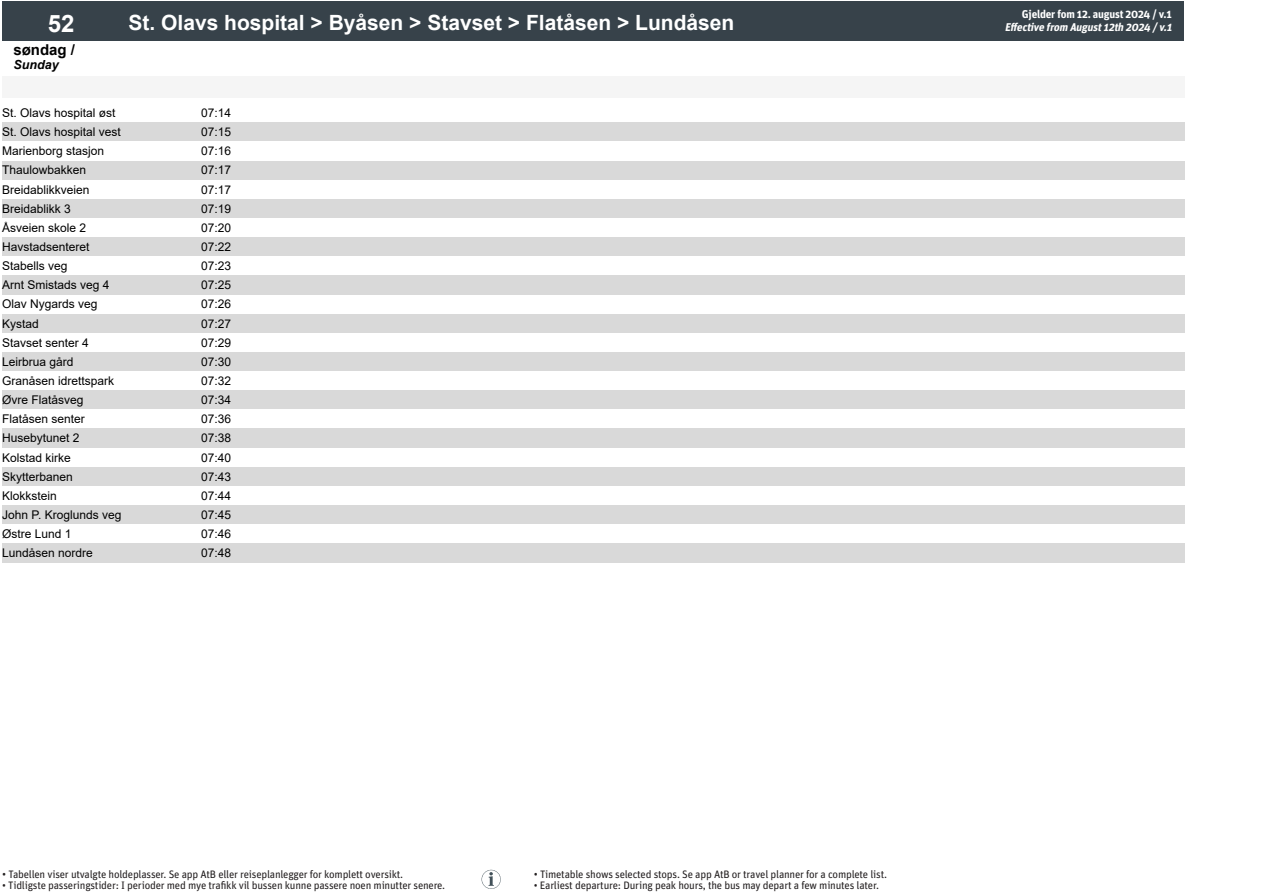
<style>
.page{position:relative;width:1263px;height:893px;background:#fff}
.page>*{position:absolute;margin:0;border:0;box-sizing:border-box;transform-origin:0 0}
.t1{font:700 24px "Arial";color:#fff}
.t2{font:700 21px "Arial";color:#fff}
.t3{font:700 15px "Arial";color:#000}
.t4{font:italic 700 12.45px "Arial";color:#000}
.t5{font:12px "Arial";color:#000}
.t6{font:italic 700 11.25px "Unit Pro";color:#fff}
.t7{font:700 11.25px "Unit Pro";letter-spacing:-.02em;color:#fff}
.t8{font:10.8px "Unit Pro";letter-spacing:-.02em;color:#231f20}
.s1{font-size:11.25px}
</style>
<div class="page">
<div style="left:2px;top:77px;width:192px;height:21px;background:#f5f5f5"></div>
<div style="left:194px;top:77px;width:45px;height:21px;background:#f5f5f5"></div>
<div style="left:239px;top:77px;width:45px;height:21px;background:#f5f5f5"></div>
<div style="left:284px;top:77px;width:45px;height:21px;background:#f5f5f5"></div>
<div style="left:329px;top:77px;width:45px;height:21px;background:#f5f5f5"></div>
<div style="left:374px;top:77px;width:45px;height:21px;background:#f5f5f5"></div>
<div style="left:419px;top:77px;width:45px;height:21px;background:#f5f5f5"></div>
<div style="left:464px;top:77px;width:45px;height:21px;background:#f5f5f5"></div>
<div style="left:509px;top:77px;width:45px;height:21px;background:#f5f5f5"></div>
<div style="left:554px;top:77px;width:45px;height:21px;background:#f5f5f5"></div>
<div style="left:599px;top:77px;width:45px;height:21px;background:#f5f5f5"></div>
<div style="left:644px;top:77px;width:45px;height:21px;background:#f5f5f5"></div>
<div style="left:689px;top:77px;width:45px;height:21px;background:#f5f5f5"></div>
<div style="left:734px;top:77px;width:45px;height:21px;background:#f5f5f5"></div>
<div style="left:779px;top:77px;width:45px;height:21px;background:#f5f5f5"></div>
<div style="left:824px;top:77px;width:45px;height:21px;background:#f5f5f5"></div>
<div style="left:869px;top:77px;width:45px;height:21px;background:#f5f5f5"></div>
<div style="left:914px;top:77px;width:45px;height:21px;background:#f5f5f5"></div>
<div style="left:959px;top:77px;width:45px;height:21px;background:#f5f5f5"></div>
<div style="left:1004px;top:77px;width:45px;height:21px;background:#f5f5f5"></div>
<div style="left:1049px;top:77px;width:45px;height:21px;background:#f5f5f5"></div>
<div style="left:1094px;top:77px;width:45px;height:21px;background:#f5f5f5"></div>
<div style="left:1139px;top:77px;width:45px;height:21px;background:#f5f5f5"></div>
<div style="left:2px;top:1px;width:118px;height:40px;background:#37424a"></div>
<div style="left:120px;top:1px;width:1064px;height:40px;background:#37424a"></div>
<div style="left:2px;top:123px;width:1182px;height:19px;background:#d9d9d9"></div>
<div style="left:2px;top:161px;width:1182px;height:19px;background:#d9d9d9"></div>
<div style="left:2px;top:199px;width:1182px;height:19px;background:#d9d9d9"></div>
<div style="left:2px;top:238px;width:1182px;height:19px;background:#d9d9d9"></div>
<div style="left:2px;top:276px;width:1182px;height:19px;background:#d9d9d9"></div>
<div style="left:2px;top:314px;width:1182px;height:19px;background:#d9d9d9"></div>
<div style="left:2px;top:352px;width:1182px;height:19px;background:#d9d9d9"></div>
<div style="left:2px;top:391px;width:1182px;height:19px;background:#d9d9d9"></div>
<div style="left:2px;top:429px;width:1182px;height:19px;background:#d9d9d9"></div>
<div style="left:2px;top:467px;width:1182px;height:19px;background:#d9d9d9"></div>
<div style="left:2px;top:505px;width:1182px;height:20px;background:#d9d9d9"></div>
<div style="left:2px;top:544px;width:1182px;height:19px;background:#d9d9d9"></div>
<svg style="left:482px;top:870px;width:19px;height:19px"></svg>
<p class="t1" style="left:48px;top:6px;width:28px">52</p>
<p class="t2" style="left:128px;top:8px;width:607px">St. Olavs hospital &gt; Byåsen &gt; Stavset &gt; Flatåsen &gt; Lundåsen</p>
<p class="t3" style="left:13px;top:39px;width:63px">søndag /</p>
<p class="t4" style="left:13px;top:56px;width:47px">Sunday</p>
<p class="t5" style="left:2px;top:105px;width:115px">St. Olavs hospital øst</p>
<p class="t5" style="left:201px;top:105px;width:32px">07:14</p>
<p class="t5" style="left:2px;top:124px;width:120px">St. Olavs hospital vest</p>
<p class="t5" style="left:201px;top:124px;width:32px">07:15</p>
<p class="t5" style="left:2px;top:143px;width:104px">Marienborg stasjon</p>
<p class="t5" style="left:201px;top:143px;width:32px">07:16</p>
<p class="t5" style="left:2px;top:162px;width:86px">Thaulowbakken</p>
<p class="t5" style="left:201px;top:162px;width:32px">07:17</p>
<p class="t5" style="left:2px;top:181px;width:89px">Breidablikkveien</p>
<p class="t5" style="left:201px;top:181px;width:32px">07:17</p>
<p class="t5" style="left:2px;top:200px;width:70px">Breidablikk 3</p>
<p class="t5" style="left:201px;top:200px;width:32px">07:19</p>
<p class="t5" style="left:2px;top:219px;width:86px">Åsveien skole 2</p>
<p class="t5" style="left:201px;top:219px;width:32px">07:20</p>
<p class="t5" style="left:2px;top:239px;width:89px">Havstadsenteret</p>
<p class="t5" style="left:201px;top:239px;width:32px">07:22</p>
<p class="t5" style="left:2px;top:258px;width:67px">Stabells veg</p>
<p class="t5" style="left:201px;top:258px;width:32px">07:23</p>
<p class="t5" style="left:2px;top:277px;width:109px">Arnt Smistads veg 4</p>
<p class="t5" style="left:201px;top:277px;width:32px">07:25</p>
<p class="t5" style="left:2px;top:296px;width:97px">Olav Nygards veg</p>
<p class="t5" style="left:201px;top:296px;width:32px">07:26</p>
<p class="t5" style="left:2px;top:315px;width:38px">Kystad</p>
<p class="t5" style="left:201px;top:315px;width:32px">07:27</p>
<p class="t5" style="left:2px;top:334px;width:88px">Stavset senter 4</p>
<p class="t5" style="left:201px;top:334px;width:32px">07:29</p>
<p class="t5" style="left:2px;top:353px;width:73px">Leirbrua gård</p>
<p class="t5" style="left:201px;top:353px;width:32px">07:30</p>
<p class="t5" style="left:2px;top:372px;width:114px">Granåsen idrettspark</p>
<p class="t5" style="left:201px;top:372px;width:32px">07:32</p>
<p class="t5" style="left:2px;top:392px;width:83px">Øvre Flatåsveg</p>
<p class="t5" style="left:201px;top:392px;width:32px">07:34</p>
<p class="t5" style="left:2px;top:411px;width:84px">Flatåsen senter</p>
<p class="t5" style="left:201px;top:411px;width:32px">07:36</p>
<p class="t5" style="left:2px;top:430px;width:79px">Husebytunet 2</p>
<p class="t5" style="left:201px;top:430px;width:32px">07:38</p>
<p class="t5" style="left:2px;top:449px;width:70px">Kolstad kirke</p>
<p class="t5" style="left:201px;top:449px;width:32px">07:40</p>
<p class="t5" style="left:2px;top:468px;width:72px">Skytterbanen</p>
<p class="t5" style="left:201px;top:468px;width:32px">07:43</p>
<p class="t5" style="left:2px;top:487px;width:56px">Klokkstein</p>
<p class="t5" style="left:201px;top:487px;width:32px">07:44</p>
<p class="t5" style="left:2px;top:506px;width:121px">John P. Kroglunds veg</p>
<p class="t5" style="left:201px;top:506px;width:32px">07:45</p>
<p class="t5" style="left:2px;top:526px;width:71px">Østre Lund 1</p>
<p class="t5" style="left:201px;top:526px;width:32px">07:46</p>
<p class="t5" style="left:2px;top:545px;width:92px">Lundåsen nordre</p>
<p class="t5" style="left:201px;top:545px;width:32px">07:48</p>
<p class="t7" style="left:1022px;top:6px;width:151px">Gjelder fom 12. august 2024 / v.1</p>
<p class="t6" style="left:1005px;top:19px;width:171px">Effective from August12th 2024 /v.1</p>
<p class="t8" style="left:2px;top:866px;width:403px"><span class="s1">•</span> Tabellen viser utvalgte holdeplasser. Se app AtB eller reiseplanlegger for komplett oversikt.</p>
<p class="t8" style="left:2px;top:878px;width:445px">• Tidligste passeringstider: I perioder med mye trafikk vil bussen kunne passere noen minutter senere.</p>
<p class="t8" style="left:534px;top:866px;width:355px"><span class="s1">•</span> Timetable shows selected stops. Se app AtB or travel planner for a complete list.</p>
<p class="t8" style="left:534px;top:878px;width:347px">• Earliest departure: During peak hours, the bus may depart a few minutes later.</p>
</div>
